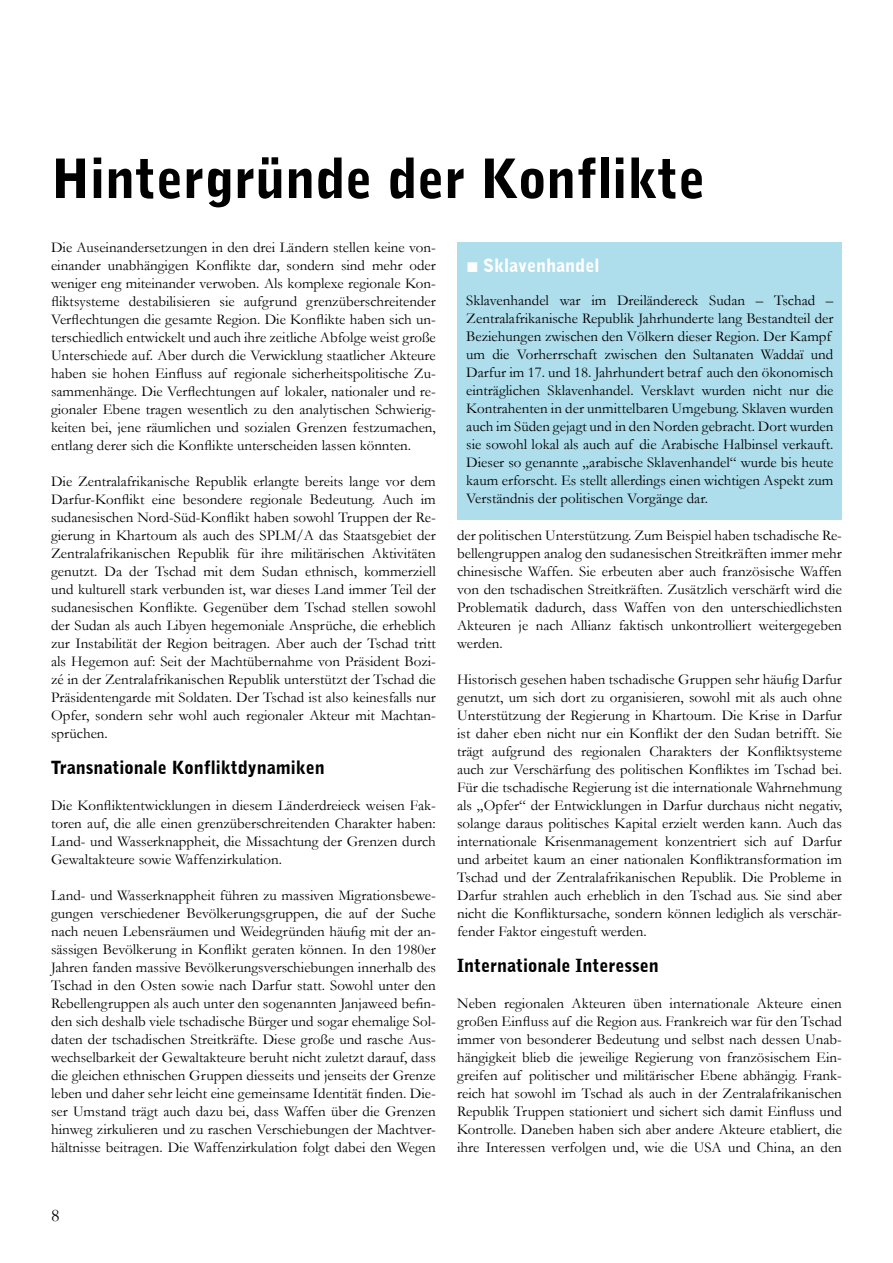
<style>
.page{position:relative;width:893px;height:1263px;background:#fff}
.page>*{position:absolute;margin:0;border:0;box-sizing:border-box;transform-origin:0 0}
.t1{font:900 54px "Bell Gothic BT";color:#000}
.t2{font:700 21px "Arial";color:#fff}
.t3{font:900 18px "Bell Gothic BT";color:#000}
.t4{font:900 18px "Bell Gothic BT";color:#fff}
.t5{font:15px/18px "Garamond";color:#000;text-align:justify}
</style>
<div class="page">
<div style="left:458px;top:242px;width:384px;height:278px;background:#aeddec"></div>
<h1 class="t1" style="left:51px;top:145px;width:656px">Hintergründe der Konflikte</h1>
<p class="t5" style="left:51px;top:238px;width:386px">Die Auseinandersetzungen in den drei Ländern stellen keine von&shy;einander unabhängigen Konflikte dar, sondern sind mehr oder weniger eng miteinander verwoben. Als komplexe regionale Kon&shy;fliktsysteme destabilisieren sie aufgrund grenzüberschreitender Verflechtungen die gesamte Region. Die Konflikte haben sich un&shy;terschiedlich entwickelt und auch ihre zeitliche Abfolge weist große Unterschiede auf. Aber durch die Verwicklung staatlicher Akteure haben sie hohen Einfluss auf regionale sicherheitspolitische Zu&shy;sammenhänge. Die Verflechtungen auf lokaler, nationaler und re&shy;gionaler Ebene tragen wesentlich zu den analytischen Schwierig&shy;keiten bei, jene räumlichen und sozialen Grenzen festzumachen, entlang derer sich die Konflikte unterscheiden lassen könnten.</p>
<p class="t5" style="left:51px;top:472px;width:386px">Die Zentralafrikanische Republik erlangte bereits lange vor dem Darfur-Konflikt eine besondere regionale Bedeutung. Auch im sudanesischen Nord-Süd-Konflikt haben sowohl Truppen der Re&shy;gierung in Khartoum als auch des SPLM/A das Staatsgebiet der Zentralafrikanischen Republik für ihre militärischen Aktivitäten genutzt. Da der Tschad mit dem Sudan ethnisch, kommerziell und kulturell stark verbunden ist, war dieses Land immer Teil der sudanesischen Konflikte. Gegenüber dem Tschad stellen sowohl der Sudan als auch Libyen hegemoniale Ansprüche, die erheblich zur Instabilität der Region beitragen. Aber auch der Tschad tritt als Hegemon auf: Seit der Machtübernahme von Präsident Bozi&shy;zé in der Zentralafrikanischen Republik unterstützt der Tschad die Präsidentengarde mit Soldaten. Der Tschad ist also keinesfalls nur Opfer, sondern sehr wohl auch regionaler Akteur mit Machtan&shy;sprüchen.</p>
<p class="t3" style="left:51px;top:756px;width:275px">Transnationale Konfliktdynamiken</p>
<p class="t5" style="left:51px;top:796px;width:386px">Die Konfliktentwicklungen in diesem Länderdreieck weisen Fak&shy;toren auf, die alle einen grenzüberschreitenden Charakter haben:<br>Land- und Wasserknappheit, die Missachtung der Grenzen durch Gewaltakteure sowie Waffenzirkulation.</p>
<p class="t5" style="left:51px;top:886px;width:386px">Land- und Wasserknappheit führen zu massiven Migrationsbewe&shy;gungen verschiedener Bevölkerungsgruppen, die auf der Suche nach neuen Lebensräumen und Weidegründen häufig mit der an&shy;sässigen Bevölkerung in Konflikt geraten können. In den 1980er Jahren fanden massive Bevölkerungsverschiebungen innerhalb des Tschad in den Osten sowie nach Darfur statt. Sowohl unter den Rebellengruppen als auch unter den sogenannten Janjaweed befin&shy;den sich deshalb viele tschadische Bürger und sogar ehemalige Sol&shy;daten der tschadischen Streitkräfte. Diese große und rasche Aus&shy;wechselbarkeit der Gewaltakteure beruht nicht zuletzt darauf, dass die gleichen ethnischen Gruppen diesseits und jenseits der Grenze leben und daher sehr leicht eine gemeinsame Identität finden. Die&shy;ser Umstand trägt auch dazu bei, dass Waffen über die Grenzen hinweg zirkulieren und zu raschen Verschiebungen der Machtver&shy;hältnisse beitragen. Die Waffenzirkulation folgt dabei den Wegen</p>
<p class="t4" style="left:483px;top:255px;width:118px">Sklavenhandel</p>
<p class="t5" style="left:466px;top:291px;width:369px;text-align:left">Sklavenhandel war im Dreiländereck Sudan – Tschad – Zentralafrikanische Republik Jahrhunderte lang Bestandteil der Beziehungen zwischen den Völkern dieser Region. Der Kampf um die Vorherrschaft zwischen den Sultanaten Waddaï und Darfur im 17. und 18. Jahrhundert betraf auch den ökonomisch einträglichen Sklavenhandel. Versklavt wurden nicht nur die Kontrahenten in der unmittelbaren Umgebung. Sklaven wurden auch im Süden gejagt und in den Norden gebracht. Dort wurden sie sowohl lokal als auch auf die Arabische Halbinsel verkauft.<br>Dieser so genannte „arabische Sklavenhandel“ wurde bis heute kaum erforscht. Es stellt allerdings einen wichtigen Aspekt zum Verständnis der politischen Vorgänge dar.</p>
<h2 class="t2" style="left:466px;top:251px;width:14px">■</h2>
<p class="t5" style="left:457px;top:526px;width:386px">der politischen Unterstützung. Zum Beispiel haben tschadische Re&shy;bellengruppen analog den sudanesischen Streitkräften immer mehr chinesische Waffen. Sie erbeuten aber auch französische Waffen von den tschadischen Streitkräften. Zusätzlich verschärft wird die Problematik dadurch, dass Waffen von den unterschiedlichsten Akteuren je nach Allianz faktisch unkontrolliert weitergegeben werden.</p>
<p class="t5" style="left:457px;top:670px;width:386px">Historisch gesehen haben tschadische Gruppen sehr häufig Darfur genutzt, um sich dort zu organisieren, sowohl mit als auch ohne Unterstützung der Regierung in Khartoum. Die Krise in Darfur ist daher eben nicht nur ein Konflikt der den Sudan betrifft. Sie trägt aufgrund des regionalen Charakters der Konfliktsysteme auch zur Verschärfung des politischen Konfliktes im Tschad bei.<br>Für die tschadische Regierung ist die internationale Wahrnehmung als „Opfer“ der Entwicklungen in Darfur durchaus nicht negativ, solange daraus politisches Kapital erzielt werden kann. Auch das internationale Krisenmanagement konzentriert sich auf Darfur und arbeitet kaum an einer nationalen Konfliktransformation im Tschad und der Zentralafrikanischen Republik. Die Probleme in Darfur strahlen auch erheblich in den Tschad aus. Sie sind aber nicht die Konfliktursache, sondern können lediglich als verschär&shy;fender Faktor eingestuft werden.</p>
<p class="t3" style="left:457px;top:954px;width:203px">Internationale Interessen</p>
<p class="t5" style="left:457px;top:994px;width:386px">Neben regionalen Akteuren üben internationale Akteure einen großen Einfluss auf die Region aus. Frankreich war für den Tschad immer von besonderer Bedeutung und selbst nach dessen Unab&shy;hängigkeit blieb die jeweilige Regierung von französischem Ein&shy;greifen auf politischer und militärischer Ebene abhängig. Frank&shy;reich hat sowohl im Tschad als auch in der Zentralafrikanischen Republik Truppen stationiert und sichert sich damit Einfluss und Kontrolle. Daneben haben sich aber andere Akteure etabliert, die ihre Interessen verfolgen und, wie die USA und China, an den</p>
</div>
